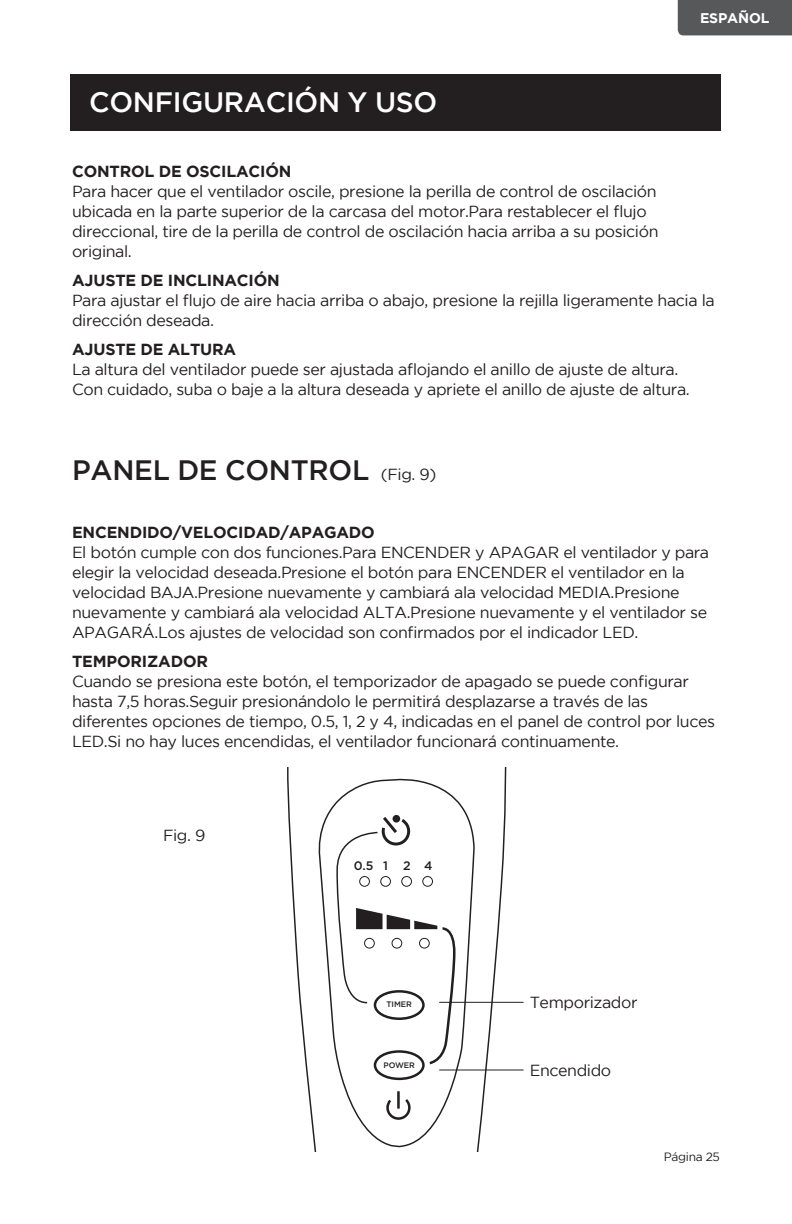
<style>
.page{position:relative;width:792px;height:1224px;background:#fff}
.page>*{position:absolute;margin:0;border:0;box-sizing:border-box;transform-origin:0 0}
.List_Style{font:500 28px "Gotham";letter-spacing:-.01em;color:#231f20}
.t1{font:500 28px "Gotham";letter-spacing:-.01em;color:#fff}
.List_Style-2{font:16px/20px "Gotham";letter-spacing:-.025em;color:#231f20}
.body_copy{font:16px "Gotham";letter-spacing:-.025em;color:#231f20}
.t2{font:700 14px "Gotham";letter-spacing:-.01em;color:#fff}
.t3{font:500 12.4px "Gotham";color:#231f20}
.t4{font:12px "Gotham";letter-spacing:-.025em;color:#231f20}
.t5{font:500 8px "Gotham";color:#231f20}
.s1{font-weight:700}
.s2{font-weight:400;font-size:16px}
</style>
<div class="page">
<div style="left:678px;top:0;width:114px;height:35px;background:#57585a"></div>
<div style="left:71px;top:74px;width:650px;height:56px;background:#231f20"></div>
<svg style="left:475px;top:767px;width:32px;height:385px"></svg>
<svg style="left:287px;top:767px;width:27px;height:378px"></svg>
<svg style="left:314px;top:778px;width:161px;height:374px"></svg>
<svg style="left:385px;top:1096px;width:27px;height:25px"></svg>
<hr style="left:397px;top:1091px;width:3px;height:18px;background:#231f20">
<div style="left:374px;top:1050px;width:51px;height:30px;border:3px solid #231f20;border-radius:50%"></div>
<svg style="left:335px;top:814px;width:121px;height:252px"></svg>
<hr style="left:439px;top:1070px;width:85px;height:1px;background:#231f20">
<hr style="left:439px;top:1002px;width:85px;height:1px;background:#231f20">
<p class="t1" style="left:89px;top:86px;width:350px">CONFIGURACIÓN Y USO</p>
<p class="t2" style="left:700px;top:10px;width:71px">ESPAÑOL</p>
<p class="List_Style-2" style="left:72px;top:161px;width:588px"><span class="s1">CONTROL DE OSCILACIÓN<br></span>Para hacer que el ventilador oscile, presione la perilla de control de oscilación ubicada en la parte superior de la carcasa del motor.Para restablecer el flujo direccional, tire de la perilla de control de oscilación hacia arriba a su posición original.</p>
<p class="List_Style-2" style="left:72px;top:270px;width:644px"><span class="s1">AJUSTE DE INCLINACIÓN<br></span>Para ajustar el flujo de aire hacia arriba o abajo, presione la rejilla ligeramente hacia la dirección deseada.</p>
<p class="List_Style-2" style="left:72px;top:339px;width:619px"><span class="s1">AJUSTE DE ALTURA<br></span>La altura del ventilador puede ser ajustada aflojando el anillo de ajuste de altura.<br>Con cuidado, suba o baje a la altura deseada y apriete el anillo de ajuste de altura.</p>
<p class="List_Style" style="left:72px;top:454px;width:366px">PANEL DE CONTROL <span class="s2">(Fig. 9)</span></p>
<p class="List_Style-2" style="left:72px;top:522px;width:639px"><span class="s1">ENCENDIDO/VELOCIDAD/APAGADO<br></span>El botón cumple con dos funciones.Para ENCENDER y APAGAR el ventilador y para elegir la velocidad deseada.Presione el botón para ENCENDER el ventilador en la velocidad BAJA.Presione nuevamente y cambiará ala velocidad MEDIA.Presione nuevamente y cambiará ala velocidad ALTA.Presione nuevamente y el ventilador se APAGARÁ.Los ajustes de velocidad son confirmados por el indicador LED.</p>
<p class="List_Style-2" style="left:72px;top:651px;width:645px"><span class="s1">TEMPORIZADOR<br></span>Cuando se presiona este botón, el temporizador de apagado se puede configurar hasta 7,5 horas.Seguir presionándolo le permitirá desplazarse a través de las diferentes opciones de tiempo, 0.5, 1, 2 y 4, indicadas en el panel de control por luces LED.Si no hay luces encendidas, el ventilador funcionará continuamente.</p>
<p class="body_copy" style="left:163px;top:826px;width:44px">Fig. 9</p>
<p class="t3" style="left:354px;top:857px;width:80px">0.51 2 4</p>
<p class="t5" style="left:386px;top:999px;width:27px">TIMER</p>
<p class="t5" style="left:383px;top:1060px;width:33px">POWER</p>
<p class="body_copy" style="left:530px;top:994px;width:109px">Temporizador</p>
<p class="body_copy" style="left:530px;top:1061px;width:83px">Encendido</p>
<p class="t4" style="left:664px;top:1150px;width:58px">Página 25</p>
</div>
